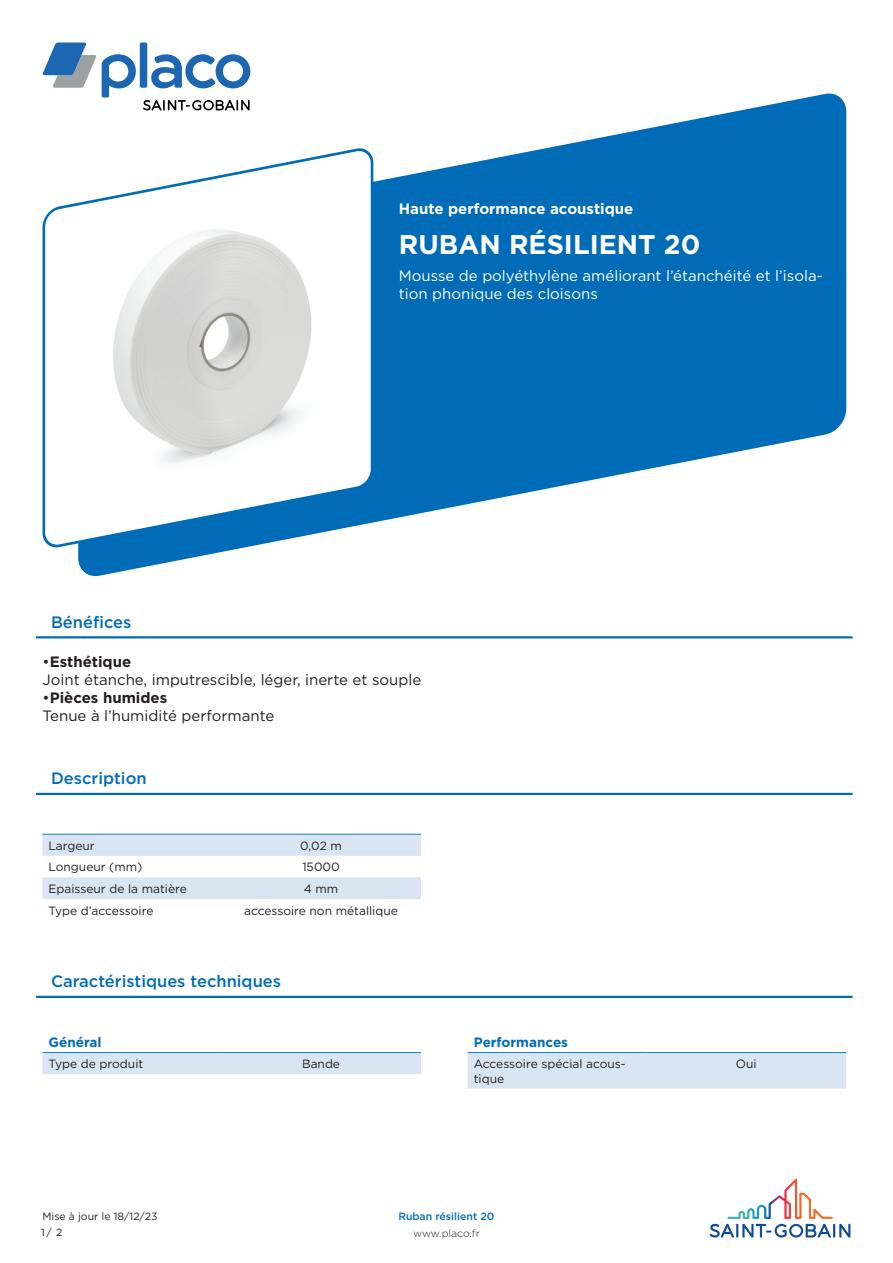
<style>
.page{position:relative;width:893px;height:1263px;background:#fff}
.page>*{position:absolute;margin:0;border:0;box-sizing:border-box;transform-origin:0 0}
.product_name{font:700 27px "Gotham";color:#fff}
.t1{font:500 16.5px "Gotham";color:#006cb7}
.Benefices{font:15px/18px "Gotham";color:#231f20}
.product_description{font:15px/18px "Gotham";color:#fff}
.GFR-Main_earning_tex{font:700 15px "Gotham";color:#fff}
.attribute_group{font:700 13.5px "Gotham";color:#006cb7}
.column_1{font:12px/14.4px "Gotham";color:#231f20}
.column_2{font:12px "Gotham";color:#231f20}
.t2{font:10.5px/16.6px "Gotham";color:#231f20}
.Product_Name_Master{font:500 10.5px "Gotham";color:#006cb7}
.t3{font:300 10.5px "Gotham";color:#231f20}
.s1{font-weight:700}
</style>
<div class="page">
<div style="left:140px;top:43px;width:7px;height:45px;background:#1d66b2;border-radius:2px"></div>
<svg style="left:42px;top:43px;width:94px;height:47px"></svg>
<svg style="left:151px;top:54px;width:99px;height:34px"></svg>
<svg style="left:710px;top:1179px;width:140px;height:58px"></svg>
<svg style="left:78px;top:90px;width:768px;height:486px;fill:#006cb7"></svg>
<svg style="left:42px;top:144px;width:333px;height:408px"></svg>
<img style="left:64px;top:213px;width:288px;height:270px">
<hr style="left:36px;top:636px;width:817px;height:2px;background:#006cb7">
<hr style="left:36px;top:793px;width:817px;height:2px;background:#006cb7">
<svg style="left:43px;top:835px;width:378px;height:64px"></svg>
<hr style="left:43px;top:834px;width:178px;height:1px;background:#167ec2">
<hr style="left:221px;top:834px;width:200px;height:1px;background:#167ec2">
<hr style="left:36px;top:996px;width:817px;height:2px;background:#006cb7">
<div style="left:43px;top:1053px;width:378px;height:21px;background:#dae5f4"></div>
<hr style="left:43px;top:1052px;width:178px;height:1px;background:#167ec2">
<hr style="left:221px;top:1052px;width:200px;height:1px;background:#167ec2">
<div style="left:468px;top:1053px;width:378px;height:35px;background:#dae5f4"></div>
<hr style="left:468px;top:1052px;width:178px;height:1px;background:#167ec2">
<hr style="left:646px;top:1052px;width:200px;height:1px;background:#167ec2">
<p class="GFR-Main_earning_tex" style="left:399px;top:198px;width:236px">Haute performance acoustique</p>
<p class="product_name" style="left:399px;top:227px;width:303px">RUBAN RÉSILIENT 20</p>
<p class="product_description" style="left:399px;top:266px;width:425px">Mousse de polyéthylène améliorant l’étanchéité et l’isola&shy;tion phonique des cloisons</p>
<p class="t1" style="left:51px;top:611px;width:82px">Bénéfices</p>
<p class="Benefices" style="left:43px;top:652px;width:380px">•<span class="s1">Esthétique<br></span>Joint étanche, imputrescible, léger, inerte et souple</p>
<p class="Benefices" style="left:43px;top:688px;width:233px">•<span class="s1">Pièces humides<br></span>Tenue à l’humidité performante</p>
<p class="t1" style="left:51px;top:768px;width:97px">Description</p>
<p class="column_1" style="left:49px;top:838px;width:48px">Largeur</p>
<p class="column_2" style="left:300px;top:838px;width:43px">0,02 m</p>
<p class="column_1" style="left:49px;top:860px;width:95px">Longueur (mm)</p>
<p class="column_2" style="left:302px;top:859px;width:39px">15000</p>
<p class="column_1" style="left:49px;top:881px;width:140px">Epaisseur de la matière</p>
<p class="column_2" style="left:304px;top:881px;width:36px">4 mm</p>
<p class="column_1" style="left:49px;top:903px;width:106px">Type d’accessoire</p>
<p class="column_2" style="left:244px;top:903px;width:155px">accessoire non métallique</p>
<p class="t1" style="left:51px;top:970px;width:232px">Caractéristiques techniques</p>
<p class="attribute_group" style="left:49px;top:1033px;width:54px">Général</p>
<p class="column_1" style="left:49px;top:1056px;width:96px">Type de produit</p>
<p class="column_2" style="left:302px;top:1056px;width:40px">Bande</p>
<p class="attribute_group" style="left:474px;top:1033px;width:96px">Performances</p>
<p class="column_1" style="left:474px;top:1056px;width:154px">Accessoire spécial acous&shy;tique</p>
<p class="column_2" style="left:736px;top:1056px;width:22px">Oui</p>
<p class="t2" style="left:41px;top:1207px;width:118px">Mise à jour le 18/12/23<br>1/ 2</p>
<p class="Product_Name_Master" style="left:398px;top:1209px;width:98px">Ruban résilient 20</p>
<p class="t3" style="left:413px;top:1227px;width:68px">www.placo.fr</p>
</div>
